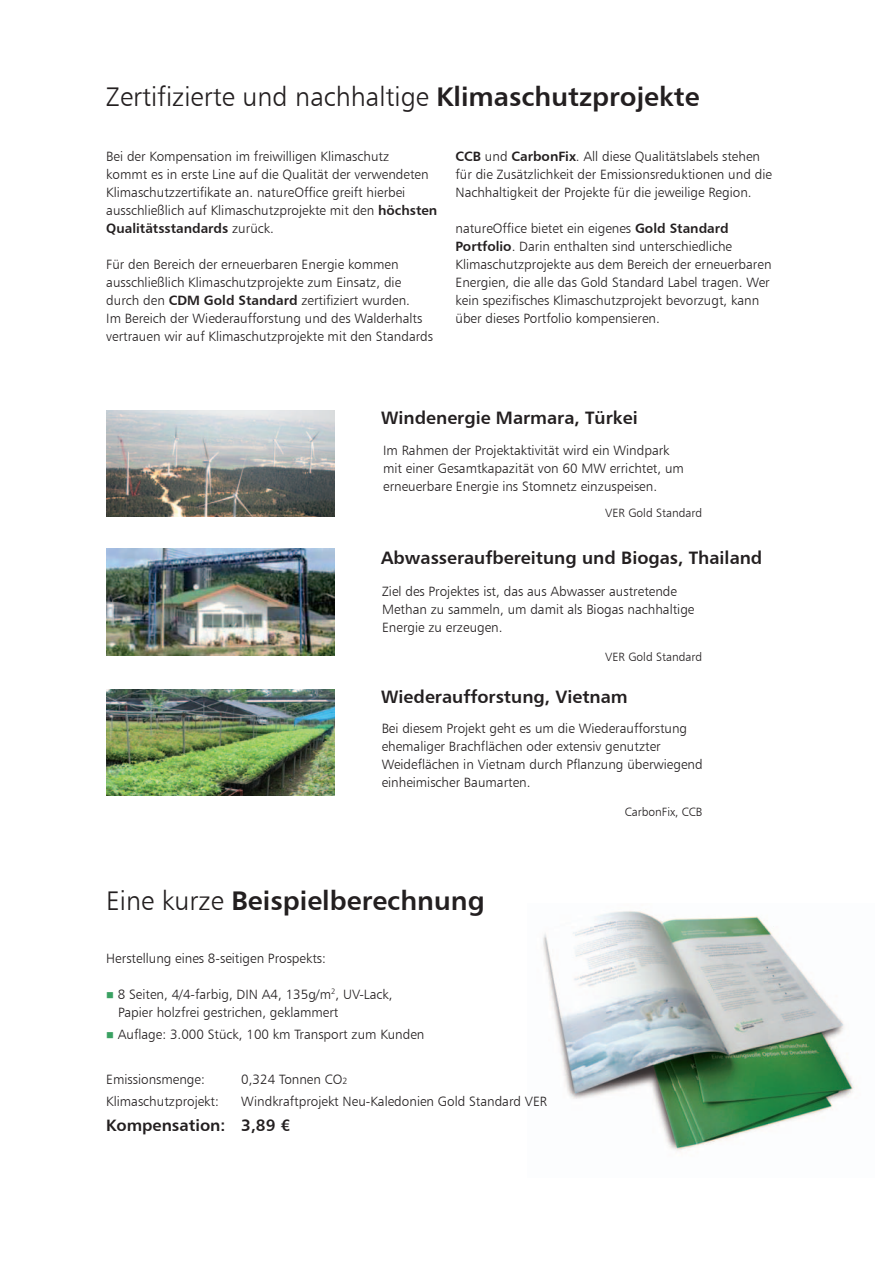
<style>
.page{position:relative;width:893px;height:1263px;background:#fff}
.page>*{position:absolute;margin:0;border:0;box-sizing:border-box;transform-origin:0 0}
.t1{font:27px "Humanist 777 BT Light B";color:#231f20}
.t2{font:27px "Humanist 777 BT Bold B";color:#231f20}
.t3{font:18px "Humanist 777 BT Bold B";color:#231f20}
.t4{font:16.5px "Humanist 777 BT Bold B";color:#231f20}
.t5{font:13.5px/18px "Humanist 777 BT Light B";color:#231f20}
.t6{font:12px "Humanist 777 BT Light B";color:#231f20}
.s1{font-family:"Humanist 777 BT Bold B"}
.s2{font-family:"Humanist 777 BT Light B"}
.s3{color:#3aa162}
.s4{font-size:9px}
</style>
<div class="page">
<img style="left:543px;top:911px;width:311px;height:240px">
<img style="left:106px;top:410px;width:228px;height:107px">
<img style="left:106px;top:689px;width:228px;height:106px">
<img style="left:106px;top:549px;width:228px;height:106px">
<p class="t1" style="left:106px;top:80px;width:595px">Zertifizierte und nachhaltige <span class="s1">Klimaschutzprojekte</span></p>
<p class="t5" style="left:106px;top:147px;width:333px">Bei der Kompensation im freiwilligen Klimaschutz<br>kommt es in erste Line auf die Qualität der verwendeten Klimaschutzzertifikate an. natureOffice greift hierbei ausschließlich auf Klimaschutzprojekte mit den <span class="s1">höchsten Qualitätsstandards</span> zurück.</p>
<p class="t5" style="left:106px;top:255px;width:328px">Für den Bereich der erneuerbaren Energie kommen ausschließlich Klimaschutzprojekte zum Einsatz, die durch den <span class="s1">CDM Gold Standard</span> zertifiziert wurden.<br>Im Bereich der Wiederaufforstung und des Walderhalts vertrauen wir auf Klimaschutzprojekte mit den Standards</p>
<p class="t5" style="left:455px;top:147px;width:318px"><span class="s1">CCB</span> und <span class="s1">CarbonFix</span>. All diese Qualitätslabels stehen für die Zusätzlichkeit der Emissionsreduktionen und die<br>Nachhaltigkeit der Projekte für die jeweilige Region.</p>
<p class="t5" style="left:455px;top:219px;width:318px">natureOffice bietet ein eigenes <span class="s1">Gold Standard Portfolio</span>. Darin enthalten sind unterschiedliche Klimaschutzprojekte aus dem Bereich der erneuerbaren Energien, die alle das Gold Standard Label tragen. Wer kein spezifisches Klimaschutzprojekt bevorzugt, kann über dieses Portfolio kompensieren.</p>
<p class="t3" style="left:381px;top:406px;width:258px">Windenergie Marmara, Türkei</p>
<p class="t5" style="left:383px;top:441px;width:302px">Im Rahmen der Projektaktivität wird ein Windpark mit einer Gesamtkapazität von 60 MW errichtet, um erneuerbare Energie ins Stomnetz einzuspeisen.</p>
<p class="t6" style="left:605px;top:506px;width:99px">VER Gold Standard</p>
<p class="t3" style="left:381px;top:546px;width:383px">Abwasseraufbereitung und Biogas, Thailand</p>
<p class="t5" style="left:382px;top:582px;width:314px">Ziel des Projektes ist, das aus Abwasser austretende<br>Methan zu sammeln, um damit als Biogas nachhaltige<br>Energie zu erzeugen.</p>
<p class="t6" style="left:605px;top:650px;width:99px">VER Gold Standard</p>
<p class="t3" style="left:381px;top:685px;width:248px">Wiederaufforstung, Vietnam</p>
<p class="t5" style="left:382px;top:719px;width:323px">Bei diesem Projekt geht es um die Wiederaufforstung ehemaliger Brachflächen oder extensiv genutzter Weideflächen in Vietnam durch Pflanzung überwiegend einheimischer Baumarten.</p>
<p class="t2" style="left:106px;top:884px;width:380px"><span class="s2">Eine kurze</span> Beispielberechnung</p>
<p class="t5" style="left:106px;top:949px;width:221px">Herstellung eines 8-seitigen Prospekts:</p>
<p class="t5" style="left:118px;top:985px;width:276px;text-indent:-12px"><span class="s3">■</span> 8 Seiten, 4/4-farbig, DIN A4, 135g/m<sup>2</sup>, UV-Lack,<br>Papier holzfrei gestrichen, geklammert</p>
<p class="t5" style="left:106px;top:1025px;width:320px"><span class="s3">■</span> Auflage: 3.000 Stück, 100 km Transport zum Kunden</p>
<p class="t5" style="left:106px;top:1070px;width:100px">Emissionsmenge:</p>
<p class="t5" style="left:241px;top:1070px;width:108px">0,324 Tonnen CO<span class="s4">2</span></p>
<p class="t5" style="left:106px;top:1092px;width:114px">Klimaschutzprojekt:</p>
<p class="t5" style="left:241px;top:1092px;width:307px">Windkraftprojekt Neu-Kaledonien Gold Standard VER</p>
<p class="t4" style="left:106px;top:1115px;width:185px">Kompensation: 3,89 €</p>
<p class="t6" style="left:625px;top:805px;width:79px">CarbonFix, CCB</p>
</div>
